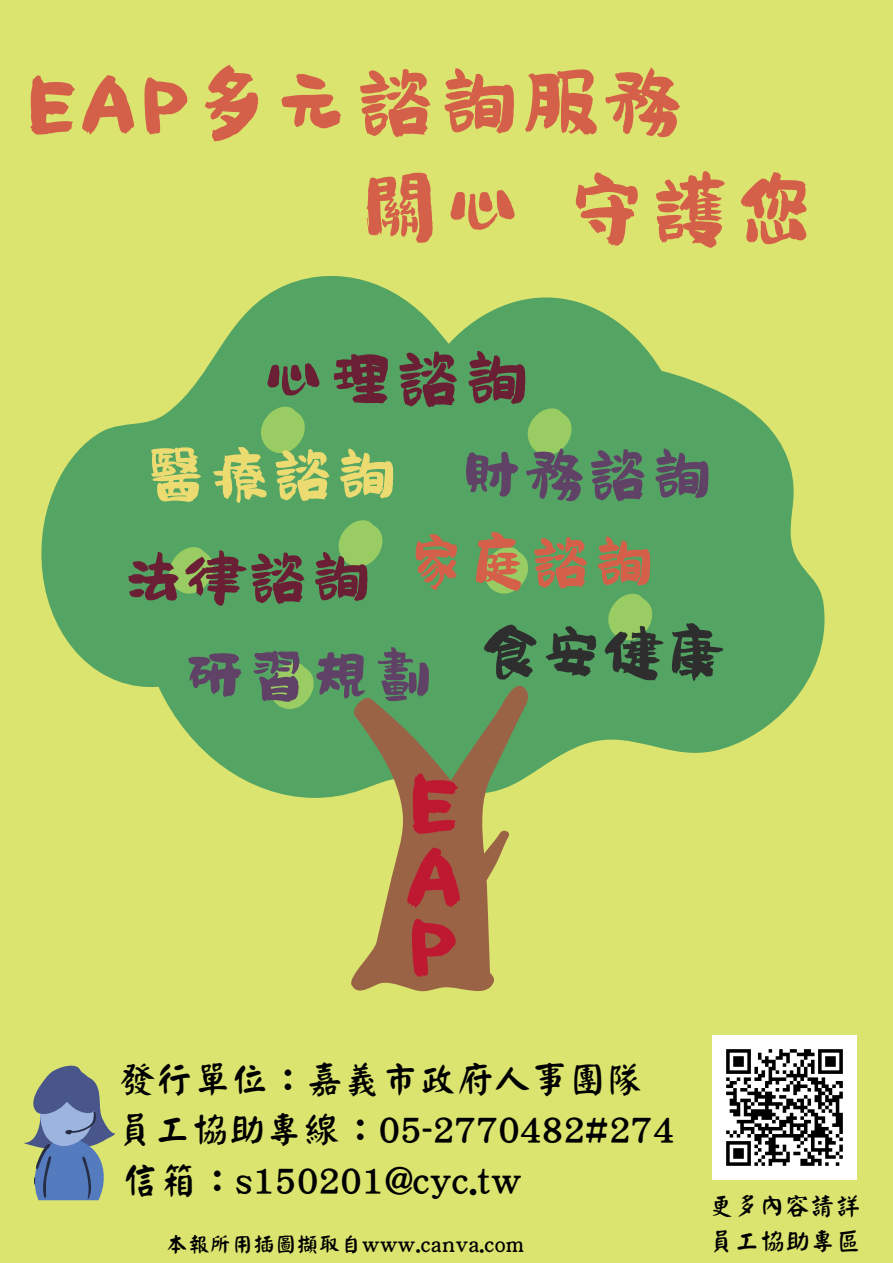
<style>
.page{position:relative;width:893px;height:1263px;background:#dbe46f}
.page>*{position:absolute;margin:0;border:0;box-sizing:border-box;transform-origin:0 0}
.t1{font:84px "HY Shang Wei Xiao Shi Hou W";color:#be1931}
.t2{font:83.25px "HY Shang Wei Xiao Shi Hou W";color:#d5604a}
.t3{font:82.5px "HY Shang Wei Xiao Shi Hou W";color:#d5604a}
.t4{font:67.5px "HY Shang Wei Xiao Shi Hou W";color:#6b1f34}
.t5{font:63px "HY Shang Wei Xiao Shi Hou W";color:#ebdb70}
.t6{font:63px "HY Shang Wei Xiao Shi Hou W";color:#604266}
.t7{font:62.25px "HY Shang Wei Xiao Shi Hou W";color:#6b1f34}
.t8{font:62.25px "HY Shang Wei Xiao Shi Hou W";color:#d5604a}
.t9{font:62.25px "HY Shang Wei Xiao Shi Hou W";color:#604266}
.t10{font:62.25px "HY Shang Wei Xiao Shi Hou W";color:#2e2e2f}
.t11{font:37.5px "Han Wang Yan Kai";color:#000}
.t12{font:25.5px "Han Wang Yan Kai";color:#000}
.t13{font:21.75px "Han Wang Yan Kai";color:#000}
</style>
<div class="page">
<svg style="left:41px;top:275px;width:784px;height:523px;fill:#54a464"></svg>
<svg style="left:347px;top:709px;width:182px;height:283px;fill:#9b6346"></svg>
<svg style="left:168px;top:406px;width:484px;height:303px;background:#59a663"></svg>
<img style="left:713px;top:1035px;width:144px;height:144px">
<svg style="left:23px;top:1065px;width:92px;height:135px"></svg>
<p class="t3" style="left:23px;top:66px;width:663px">EAP多元諮詢服務</p>
<p class="t2" style="left:357px;top:172px;width:460px">關心 守護您</p>
<p class="t4" style="left:260px;top:349px;width:272px">心理諮詢</p>
<p class="t5" style="left:145px;top:447px;width:254px">醫療諮詢</p>
<p class="t6" style="left:460px;top:447px;width:254px">財務諮詢</p>
<p class="t7" style="left:123px;top:550px;width:251px">法律諮詢</p>
<p class="t8" style="left:405px;top:535px;width:251px">家庭諮詢</p>
<p class="t9" style="left:185px;top:647px;width:251px">研習規劃</p>
<p class="t10" style="left:479px;top:625px;width:251px">食安健康</p>
<p class="t1" style="left:405px;top:763px;width:59px">E</p>
<p class="t1" style="left:404px;top:838px;width:60px">A</p>
<p class="t1" style="left:404px;top:907px;width:55px">P</p>
<p class="t11" style="left:118px;top:1061px;width:527px">發行單位：嘉義市政府人事團隊</p>
<p class="t11" style="left:116px;top:1111px;width:560px">員工協助專線：05-2770482#274</p>
<p class="t11" style="left:123px;top:1162px;width:401px">信箱：s150201@cyc.tw</p>
<p class="t13" style="left:166px;top:1234px;width:360px">本報所用插圖擷取自www.canva.com</p>
<p class="t12" style="left:708px;top:1194px;width:155px">更多內容請詳</p>
<p class="t12" style="left:708px;top:1229px;width:155px">員工協助專區</p>
</div>
